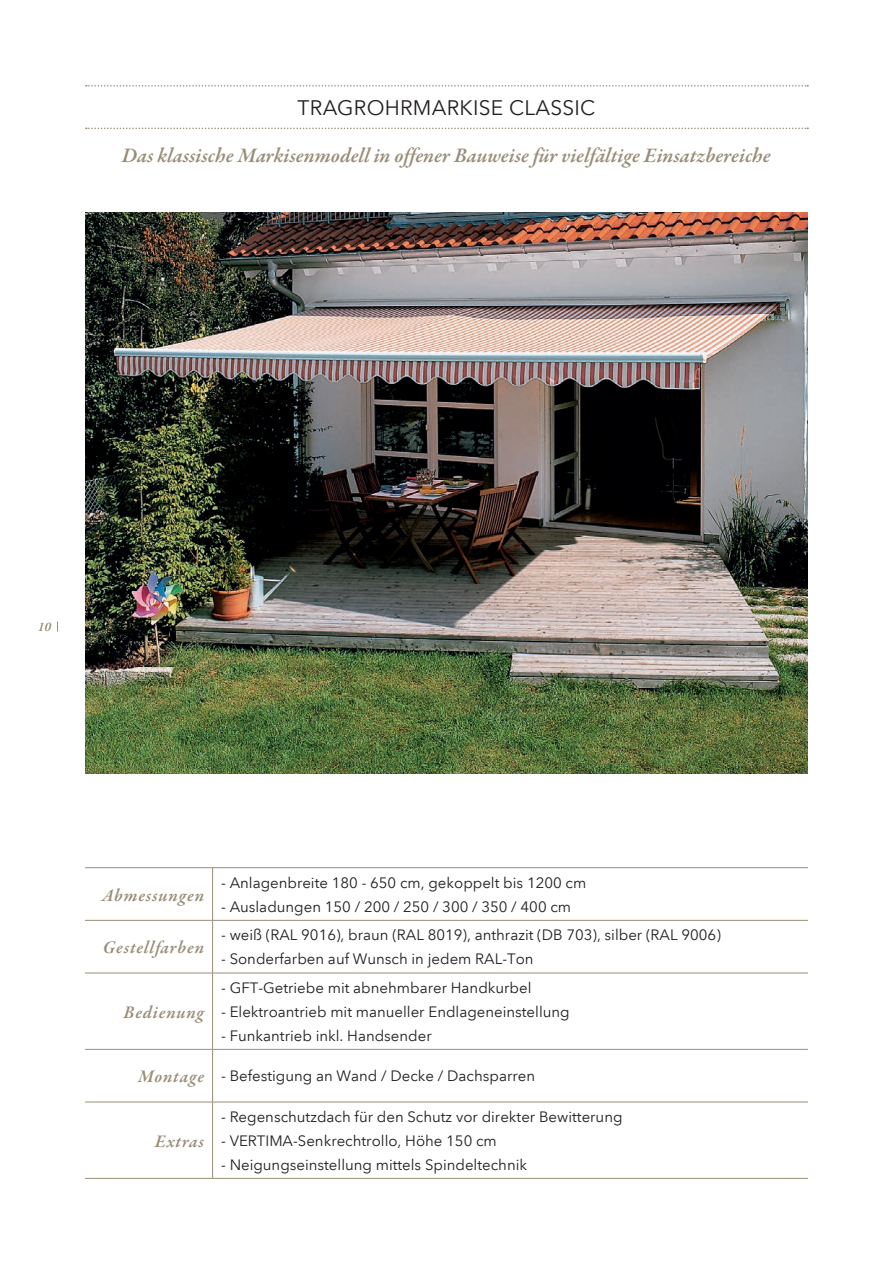
<style>
.page{position:relative;width:893px;height:1263px;background:#fff}
.page>*{position:absolute;margin:0;border:0;box-sizing:border-box;transform-origin:0 0}
.t1{font:italic 600 21px "Garamond Premr Pro";color:#998d78}
.t2{font:21px "Avenir Next LT Com";letter-spacing:.01em;color:#231f20}
.t3{font:italic 600 18px "Garamond Premr Pro";letter-spacing:.045em;color:#998d78}
.t4{font:15px "Avenir Next LT Com";color:#231f20}
.t5{font:italic 600 13.5px "Garamond Premr Pro";color:#998d78}
.s1{font-family:"Garamond Premr Pro";font-weight:600;font-style:italic;font-size:18px;color:#998d78}
</style>
<div class="page">
<svg style="left:86px;top:85px;width:722px;height:2px"></svg>
<svg style="left:86px;top:128px;width:722px;height:1px"></svg>
<hr style="left:212px;top:868px;width:1px;height:52px;background:#998d78">
<hr style="left:213px;top:867px;width:595px;height:1px;background:#998d78">
<hr style="left:212px;top:920px;width:1px;height:53px;background:#998d78">
<hr style="left:213px;top:920px;width:595px;height:1px;background:#998d78">
<hr style="left:212px;top:973px;width:1px;height:76px;background:#998d78">
<hr style="left:213px;top:973px;width:595px;height:1px;background:#998d78">
<hr style="left:212px;top:1049px;width:1px;height:53px;background:#998d78">
<hr style="left:213px;top:1049px;width:595px;height:1px;background:#998d78">
<hr style="left:212px;top:1102px;width:1px;height:76px;background:#998d78">
<hr style="left:213px;top:1102px;width:595px;height:1px;background:#998d78">
<hr style="left:213px;top:1178px;width:595px;height:1px;background:#998d78">
<hr style="left:85px;top:867px;width:128px;height:1px;background:#998d78">
<hr style="left:85px;top:920px;width:128px;height:1px;background:#998d78">
<hr style="left:85px;top:973px;width:128px;height:1px;background:#998d78">
<hr style="left:85px;top:1049px;width:128px;height:1px;background:#998d78">
<hr style="left:85px;top:1102px;width:128px;height:1px;background:#998d78">
<hr style="left:85px;top:1178px;width:128px;height:1px;background:#998d78">
<img style="left:85px;top:213px;width:722px;height:561px">
<h1 class="t2" style="left:298px;top:95px;width:299px">TRAGROHRMARKISE CLASSIC</h1>
<h1 class="t1" style="left:122px;top:142px;width:651px">Das klassische Markisenmodell in offener Bauweise für vielfältige Einsatzbereiche</h1>
<p class="t5" style="left:38px;top:618px;width:15px">10</p>
<p class="t3" style="left:102px;top:884px;width:104px">Abmessungen</p>
<p class="t3" style="left:103px;top:936px;width:103px">Gestellfarben</p>
<p class="t4" style="left:221px;top:873px;width:367px">- Anlagenbreite 180 - 650 cm, gekoppelt bis 1200 cm</p>
<p class="t4" style="left:221px;top:897px;width:352px">- Ausladungen 150 / 200 / 250 / 300 / 350 / 400 cm</p>
<p class="t4" style="left:221px;top:926px;width:501px">- weiß (RAL 9016), braun (RAL 8019), anthrazit (DB 703), silber (RAL 9006)</p>
<p class="t4" style="left:221px;top:950px;width:314px">- Sonderfarben auf Wunsch in jedem RAL-Ton</p>
<p class="t4" style="left:221px;top:979px;width:312px">- GFT-Getriebe mit abnehmbarer Handkurbel</p>
<p class="t4" style="left:221px;top:1003px;width:350px">- Elektroantrieb mit manueller Endlageneinstellung</p>
<p class="t4" style="left:221px;top:1027px;width:212px">- Funkantrieb inkl. Handsender</p>
<p class="t4" style="left:138px;top:1067px;width:398px"><span class="s1">Montage</span> - Befestigung an Wand / Decke / Dachsparren</p>
<p class="t3" style="left:124px;top:1001px;width:82px">Bedienung</p>
<p class="t3" style="left:155px;top:1130px;width:51px">Extras</p>
<p class="t4" style="left:221px;top:1108px;width:403px">- Regenschutzdach für den Schutz vor direkter Bewitterung</p>
<p class="t4" style="left:221px;top:1132px;width:277px">- VERTIMA-Senkrechtrollo, Höhe 150 cm</p>
<p class="t4" style="left:221px;top:1156px;width:307px">- Neigungseinstellung mittels Spindeltechnik</p>
</div>
